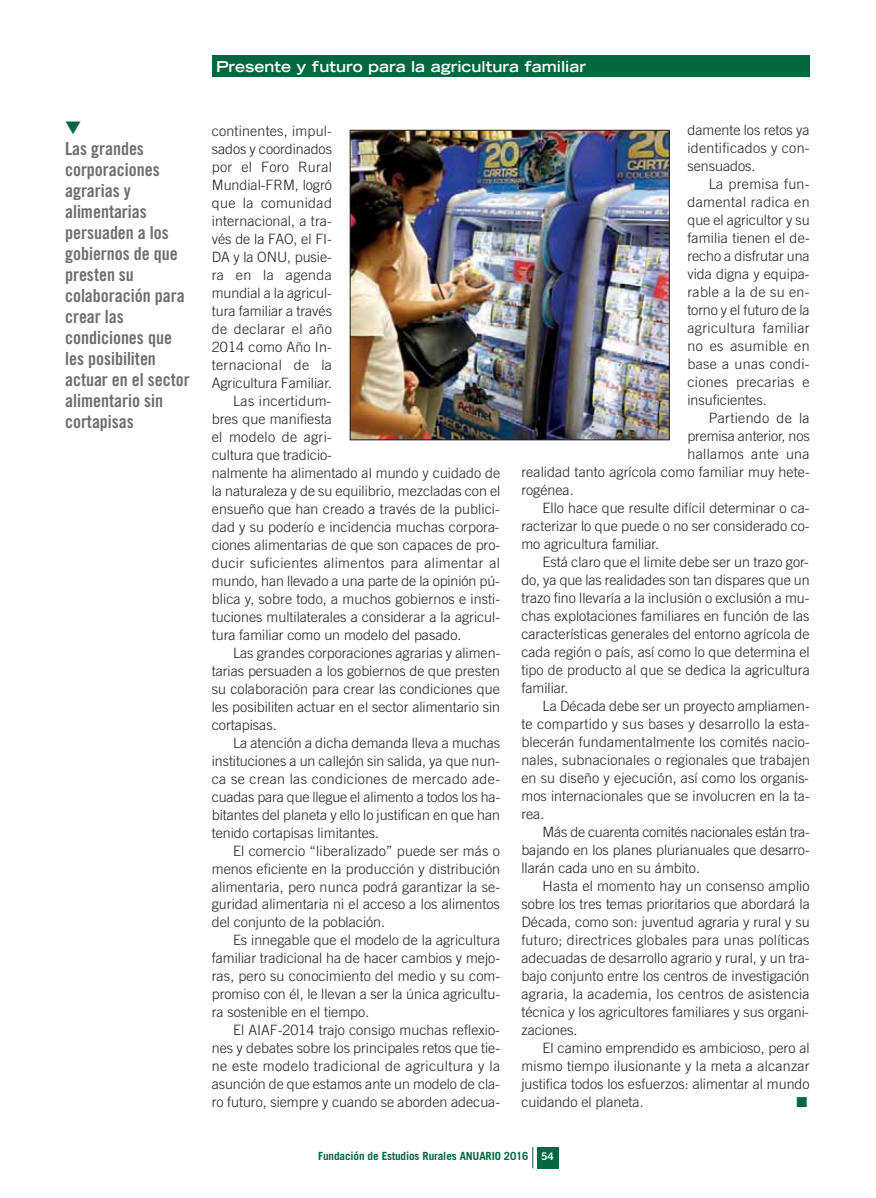
<style>
.page{position:relative;width:876px;height:1198px;background:#fff}
.page>*{position:absolute;margin:0;border:0;box-sizing:border-box;transform-origin:0 0}
.t1{font:18px/21px "Trade Gothic Bold Cond Twenty";color:#6d6e70}
.t2{font:700 expanded 15px "Trade Gothic LH";color:#fff}
.t3{font:300 14.25px/18px "Trade Gothic";color:#231f20;text-align:justify}
.t4{font:300 14.25px "Trade Gothic";letter-spacing:.025em;color:#231f20}
.t5{font:300 14.25px "Trade Gothic";letter-spacing:.02em;color:#231f20}
.t6{font:14.25px "Zapf Dingbats";color:#00673e}
.t7{font:700 11.25px "Trade Gothic";letter-spacing:-.01em;color:#00673e}
.s1{font-family:"Trade Gothic Bold Two";font-weight:400;font-size:10.5px;color:#fff}
</style>
<div class="page">
<div style="left:212px;top:55px;width:597px;height:22px;background:#00673e"></div>
<div style="left:537px;top:1147px;width:21px;height:21px;background:#00673e"></div>
<svg style="left:532px;top:1147px;width:1px;height:21px"></svg>
<img style="left:352px;top:132px;width:315px;height:306px">
<div style="left:350px;top:130px;width:319px;height:310px;border:1px solid #231f20"></div>
<p class="t1" style="left:65px;top:139px;width:126px">Las grandes corporaciones agrarias y alimentarias persuaden a los gobiernos de que presten su colaboración para crear las condiciones que les posibiliten actuar en el sector alimentario sin cortapisas</p>
<p class="t2" style="left:216px;top:61px;width:371px">Presente y futuro para la agricultura familiar</p>
<p class="t3" style="left:212px;top:123px;width:122px">continentes, impul-</p>
<p class="t3" style="left:212px;top:141px;width:122px">sados y coordinados</p>
<p class="t4" style="left:212px;top:161px;width:122px">por el Foro Rural</p>
<p class="t3" style="left:212px;top:177px;width:122px">Mundial-FRM, logró</p>
<p class="t4" style="left:212px;top:197px;width:122px">que la comunidad</p>
<p class="t3" style="left:212px;top:213px;width:122px">internacional, a tra-</p>
<p class="t3" style="left:212px;top:231px;width:122px">vés de la FAO, el FI-</p>
<p class="t3" style="left:212px;top:249px;width:122px">DA y la ONU, pusie-</p>
<p class="t4" style="left:212px;top:269px;width:122px">ra en la agenda</p>
<p class="t3" style="left:212px;top:285px;width:122px">mundial a la agricul-</p>
<p class="t3" style="left:212px;top:303px;width:122px">tura familiar a través</p>
<p class="t4" style="left:212px;top:323px;width:122px">de declarar el año</p>
<p class="t3" style="left:212px;top:339px;width:122px">2014 como Año In-</p>
<p class="t4" style="left:212px;top:359px;width:122px">ternacional de la</p>
<p class="t3" style="left:212px;top:375px;width:122px">Agricultura Familiar.</p>
<p class="t4" style="left:233px;top:395px;width:99px">Las incertidum-</p>
<p class="t3" style="left:212px;top:411px;width:122px">bres que manifiesta</p>
<p class="t4" style="left:212px;top:431px;width:122px">el modelo de agri-</p>
<p class="t3" style="left:212px;top:447px;width:122px">cultura que tradicio-</p>
<p class="t3" style="left:212px;top:465px;width:290px">nalmente ha alimentado al mundo y cuidado de</p>
<p class="t3" style="left:212px;top:483px;width:290px">la naturaleza y de su equilibrio, mezcladas con el</p>
<p class="t3" style="left:212px;top:501px;width:289px">ensueño que han creado a través de la publici-</p>
<p class="t3" style="left:212px;top:519px;width:289px">dad y su poderío e incidencia muchas corpora-</p>
<p class="t3" style="left:212px;top:537px;width:290px">ciones alimentarias de que son capaces de pro-</p>
<p class="t4" style="left:212px;top:557px;width:290px">ducir suficientes alimentos para alimentar al</p>
<p class="t3" style="left:212px;top:573px;width:290px">mundo, han llevado a una parte de la opinión pú-</p>
<p class="t3" style="left:212px;top:591px;width:290px">blica y, sobre todo, a muchos gobiernos e insti-</p>
<p class="t3" style="left:212px;top:609px;width:290px">tuciones multilaterales a considerar a la agricul-</p>
<p class="t3" style="left:212px;top:627px;width:251px">tura familiar como un modelo del pasado.</p>
<p class="t3" style="left:233px;top:645px;width:269px">Las grandes corporaciones agrarias y alimen-</p>
<p class="t3" style="left:212px;top:663px;width:290px">tarias persuaden a los gobiernos de que presten</p>
<p class="t3" style="left:212px;top:681px;width:289px">su colaboración para crear las condiciones que</p>
<p class="t3" style="left:212px;top:699px;width:290px">les posibiliten actuar en el sector alimentario sin</p>
<p class="t3" style="left:212px;top:717px;width:66px">cortapisas.</p>
<p class="t3" style="left:233px;top:735px;width:268px">La atención a dicha demanda lleva a muchas</p>
<p class="t3" style="left:212px;top:753px;width:289px">instituciones a un callejón sin salida, ya que nun-</p>
<p class="t4" style="left:212px;top:773px;width:290px">ca se crean las condiciones de mercado ade-</p>
<p class="t3" style="left:212px;top:789px;width:290px">cuadas para que llegue el alimento a todos los ha-</p>
<p class="t3" style="left:212px;top:807px;width:289px">bitantes del planeta y ello lo justifican en que han</p>
<p class="t3" style="left:212px;top:825px;width:169px">tenido cortapisas limitantes.</p>
<p class="t3" style="left:233px;top:843px;width:268px">El comercio “liberalizado” puede ser más o</p>
<p class="t3" style="left:212px;top:861px;width:290px">menos eficiente en la producción y distribución</p>
<p class="t3" style="left:212px;top:879px;width:290px">alimentaria, pero nunca podrá garantizar la se-</p>
<p class="t3" style="left:212px;top:897px;width:289px">guridad alimentaria ni el acceso a los alimentos</p>
<p class="t3" style="left:212px;top:915px;width:175px">del conjunto de la población.</p>
<p class="t3" style="left:233px;top:933px;width:268px">Es innegable que el modelo de la agricultura</p>
<p class="t3" style="left:212px;top:951px;width:290px">familiar tradicional ha de hacer cambios y mejo-</p>
<p class="t3" style="left:212px;top:969px;width:290px">ras, pero su conocimiento del medio y su com-</p>
<p class="t3" style="left:212px;top:987px;width:290px">promiso con él, le llevan a ser la única agricultu-</p>
<p class="t3" style="left:212px;top:1005px;width:159px">ra sostenible en el tiempo.</p>
<p class="t3" style="left:233px;top:1023px;width:268px">El AIAF-2014 trajo consigo muchas reflexio-</p>
<p class="t3" style="left:212px;top:1041px;width:290px">nes y debates sobre los principales retos que tie-</p>
<p class="t4" style="left:212px;top:1061px;width:290px">ne este modelo tradicional de agricultura y la</p>
<p class="t3" style="left:212px;top:1077px;width:289px">asunción de que estamos ante un modelo de cla-</p>
<p class="t3" style="left:212px;top:1095px;width:290px">ro futuro, siempre y cuando se aborden adecua-</p>
<p class="t3" style="left:687px;top:123px;width:124px">damente los retos ya identificados y con&shy;sensuados.</p>
<p class="t3" style="left:687px;top:177px;width:124px;text-indent:21px">La premisa fun&shy;damental radica en que el agricultor y su familia tienen el de&shy;recho a disfrutar una vida digna y equipa&shy;rable a la de su en&shy;torno y el futuro de la agricultura familiar no es asumible en base a unas condi&shy;ciones precarias e insuficientes.</p>
<p class="t4" style="left:708px;top:413px;width:102px">Partiendo de la</p>
<p class="t3" style="left:687px;top:429px;width:124px">premisa anterior, nos</p>
<p class="t4" style="left:687px;top:449px;width:124px">hallamos ante una</p>
<p class="t3" style="left:521px;top:465px;width:290px">realidad tanto agrícola como familiar muy hete-</p>
<p class="t3" style="left:521px;top:483px;width:54px">rogénea.</p>
<p class="t3" style="left:542px;top:501px;width:268px">Ello hace que resulte difícil determinar o ca-</p>
<p class="t3" style="left:521px;top:519px;width:290px">racterizar lo que puede o no ser considerado co-</p>
<p class="t3" style="left:521px;top:537px;width:139px">mo agricultura familiar.</p>
<p class="t3" style="left:542px;top:555px;width:268px">Está claro que el limite debe ser un trazo gor-</p>
<p class="t3" style="left:521px;top:573px;width:290px">do, ya que las realidades son tan dispares que un</p>
<p class="t3" style="left:521px;top:591px;width:290px">trazo fino llevaría a la inclusión o exclusión a mu-</p>
<p class="t3" style="left:521px;top:609px;width:289px">chas explotaciones familiares en función de las</p>
<p class="t3" style="left:521px;top:627px;width:290px">características generales del entorno agrícola de</p>
<p class="t3" style="left:521px;top:645px;width:290px">cada región o país, así como lo que determina el</p>
<p class="t3" style="left:521px;top:663px;width:290px">tipo de producto al que se dedica la agricultura</p>
<p class="t3" style="left:521px;top:681px;width:49px">familiar.</p>
<p class="t3" style="left:542px;top:699px;width:268px">La Década debe ser un proyecto ampliamen-</p>
<p class="t5" style="left:521px;top:719px;width:290px">te compartido y sus bases y desarrollo la esta-</p>
<p class="t3" style="left:521px;top:735px;width:290px">blecerán fundamentalmente los comités nacio-</p>
<p class="t3" style="left:521px;top:753px;width:290px">nales, subnacionales o regionales que trabajen</p>
<p class="t3" style="left:521px;top:771px;width:289px">en su diseño y ejecución, así como los organis-</p>
<p class="t3" style="left:521px;top:789px;width:290px">mos internacionales que se involucren en la ta-</p>
<p class="t3" style="left:521px;top:807px;width:24px">rea.</p>
<p class="t3" style="left:542px;top:825px;width:269px">Más de cuarenta comités nacionales están tra-</p>
<p class="t3" style="left:521px;top:843px;width:290px">bajando en los planes plurianuales que desarro-</p>
<p class="t3" style="left:521px;top:861px;width:180px">llarán cada uno en su ámbito.</p>
<p class="t3" style="left:542px;top:879px;width:268px">Hasta el momento hay un consenso amplio</p>
<p class="t3" style="left:521px;top:897px;width:290px">sobre los tres temas prioritarios que abordará la</p>
<p class="t3" style="left:521px;top:915px;width:290px">Década, como son: juventud agraria y rural y su</p>
<p class="t5" style="left:521px;top:935px;width:289px">futuro; directrices globales para unas políticas</p>
<p class="t3" style="left:521px;top:951px;width:290px">adecuadas de desarrollo agrario y rural, y un tra-</p>
<p class="t3" style="left:521px;top:968px;width:289px">bajo conjunto entre los centros de investigación</p>
<p class="t3" style="left:521px;top:986px;width:290px">agraria, la academia, los centros de asistencia</p>
<p class="t3" style="left:521px;top:1004px;width:289px">técnica y los agricultores familiares y sus organi-</p>
<p class="t3" style="left:521px;top:1022px;width:58px">zaciones.</p>
<p class="t3" style="left:542px;top:1040px;width:268px">El camino emprendido es ambicioso, pero al</p>
<p class="t3" style="left:521px;top:1058px;width:290px">mismo tiempo ilusionante y la meta a alcanzar</p>
<p class="t3" style="left:521px;top:1076px;width:290px">justifica todos los esfuerzos: alimentar al mundo</p>
<p class="t3" style="left:521px;top:1094px;width:124px">cuidando el planeta.</p>
<p class="t6" style="left:796px;top:1096px;width:12px">■</p>
<p class="t7" style="left:318px;top:1152px;width:237px">Fundación de Estudios Rurales ANUARIO 2016 <span class="s1">54</span></p>
</div>
